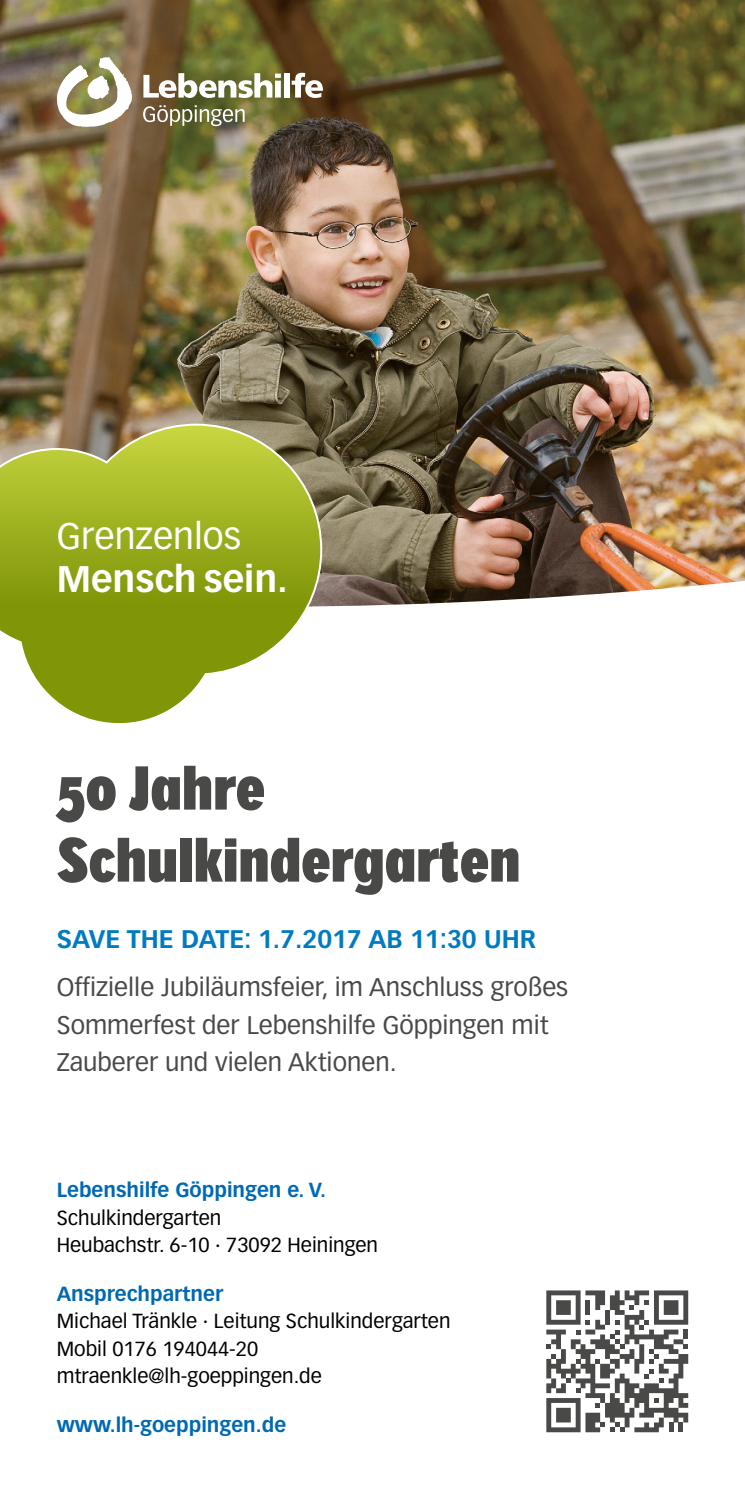
<style>
.page{position:relative;width:745px;height:1489px;background:#fff}
.page>*{position:absolute;margin:0;border:0;box-sizing:border-box;transform-origin:0 0}
.t1{font:700 condensed 60px/72px "Super Grotesk C";color:#494948}
.t2{font:700 36.25px "Vectora LT Std";color:#fff}
.t3{font:36.25px "Vectora LT Std";color:#fff}
.t4{font:25px/37.5px "Vectora LT Std";color:#494948}
.t5{font:700 25px "Vectora LT Std";color:#007bc1}
.t6{font:20px/27.5px "Vectora LT Std";color:#000}
.t7{font:700 20px "Vectora LT Std";color:#0069b4}
</style>
<div class="page">
<img style="left:0;top:0;width:744px;height:606px">
<svg style="left:57px;top:57px;width:75px;height:70px"></svg>
<svg style="left:143px;top:73px;width:138px;height:25px"></svg>
<div style="left:275px;top:81px;width:6px;height:17px;background:#fff"></div>
<div style="left:283px;top:73px;width:6px;height:25px;background:#fff"></div>
<svg style="left:291px;top:73px;width:32px;height:25px"></svg>
<svg style="left:143px;top:105px;width:101px;height:21px;background:#898665"></svg>
<svg style="left:546px;top:1290px;width:141px;height:141px"></svg>
<svg style="left:0;top:422px;width:323px;height:302px"></svg>
<h2 class="t3" style="left:57px;top:514px;width:186px">Grenzenlos</h2>
<h2 class="t2" style="left:57px;top:557px;width:233px">Mensch sein.</h2>
<h1 class="t1" style="left:57px;top:755px;width:465px">50 Jahre<br>Schulkindergarten</h1>
<p class="t5" style="left:57px;top:924px;width:480px">SAVE THE DATE: 1.7.2017 AB 11:30 UHR</p>
<p class="t4" style="left:57px;top:968px;width:512px">Offizielle Jubiläumsfeier, im Anschluss großes<br>Sommerfest der Lebenshilfe Göppingen mit<br>Zauberer und vielen Aktionen.</p>
<p class="t7" style="left:57px;top:1177px;width:270px">Lebenshilfe Göppingen e. V.</p>
<p class="t6" style="left:57px;top:1203px;width:322px">Schulkindergarten<br>Heubachstr. 6-10 · 73092 Heiningen</p>
<p class="t7" style="left:57px;top:1281px;width:168px">Ansprechpartner</p>
<p class="t6" style="left:57px;top:1307px;width:395px">Michael Tränkle · Leitung Schulkindergarten<br>Mobil 0176 194044-20 mtraenkle@lh-goeppingen.de</p>
<p class="t7" style="left:57px;top:1412px;width:231px">www.lh-goeppingen.de</p>
</div>
